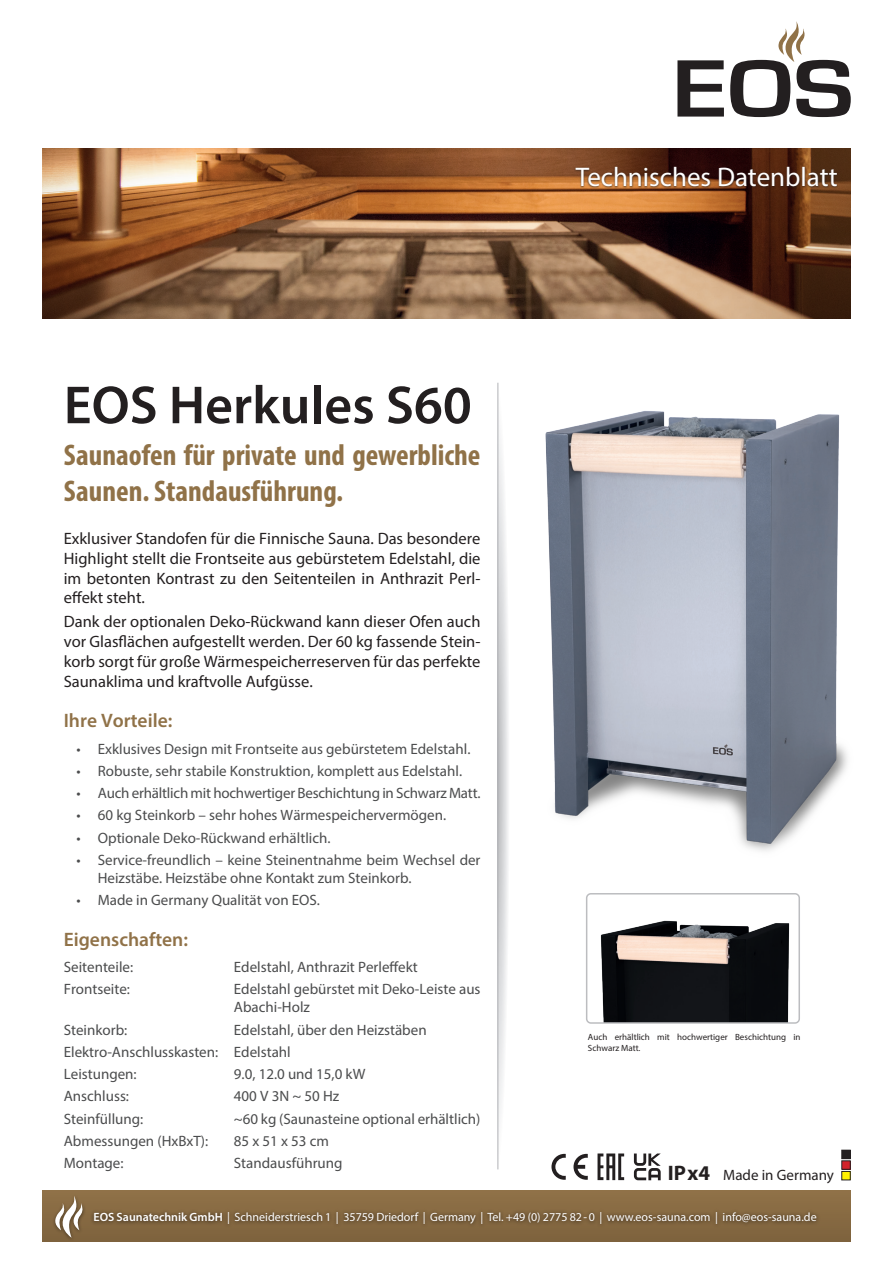
<style>
.page{position:relative;width:893px;height:1263px;background:#fff}
.page>*{position:absolute;margin:0;border:0;box-sizing:border-box;transform-origin:0 0}
.t1{font:600 54px "Myriad Pro";color:#231f20}
.t2{font:700 condensed 30px/36px "Myriad Pro";color:#907248}
.t3{font:27px "Myriad Pro";color:#fff}
.t4{font:700 21px "Myriad Pro";color:#231f20}
.Fließtest{font:600 19.5px "Myriad Pro";color:#907248}
.Fließtest-2{font:16.5px/19.8px "Myriad Pro";color:#231f20;text-align:justify}
.t5{font:15px/18px "Myriad Pro";color:#4b4c4d}
.t6{font:15px "Myriad Pro";color:#231f20}
.t7{font:12px "Myriad Pro";color:#fff}
.t8{font:9px/10.8px "Myriad Pro";color:#231f20}
.s1{font-weight:600}
</style>
<div class="page">
<div style="left:43px;top:1191px;width:807px;height:51px;background:#8a6d44"></div>
<svg style="left:677px;top:60px;width:47px;height:57px"></svg>
<svg style="left:730px;top:21px;width:121px;height:96px"></svg>
<img style="left:43px;top:149px;width:807px;height:170px">
<div style="left:90px;top:1208px;width:731px;height:20px;background:#231f20;opacity:.75"></div>
<div style="left:52px;top:1194px;width:34px;height:48px;background:#7e633d"></div>
<svg style="left:53px;top:1195px;width:31px;height:43px"></svg>
<svg style="left:498px;top:383px;width:10px;height:786px"></svg>
<hr style="left:497px;top:383px;width:1px;height:786px;background:#b2b3b7">
<svg style="left:551px;top:1154px;width:15px;height:26px"></svg>
<svg style="left:573px;top:1154px;width:15px;height:26px"></svg>
<svg style="left:597px;top:1153px;width:27px;height:27px"></svg>
<svg style="left:634px;top:1153px;width:27px;height:27px"></svg>
<div style="left:842px;top:1150px;width:8px;height:9px;background:#231f20"></div>
<div style="left:842px;top:1161px;width:8px;height:8px;background:#d1232a"></div>
<div style="left:842px;top:1171px;width:8px;height:9px;background:#fff101"></div>
<div style="left:842px;top:1171px;width:8px;height:9px;border:1px solid #231f20"></div>
<img style="left:600px;top:920px;width:190px;height:101px">
<div style="left:586px;top:893px;width:214px;height:131px;border:2px solid #bcbdc0;border-radius:4px"></div>
<img style="left:545px;top:411px;width:303px;height:440px">
<div style="left:574px;top:166px;width:265px;height:23px;background:#231f20;opacity:.75"></div>
<p class="t1" style="left:64px;top:371px;width:409px">EOS Herkules S60</p>
<p class="t2" style="left:64px;top:436px;width:418px">Saunaofen für private und gewerbliche<br>Saunen. Standausführung.</p>
<p class="Fließtest-2" style="left:64px;top:528px;width:418px">Exklusiver Standofen für die Finnische Sauna. Das besondere Highlight stellt die Frontseite aus gebürstetem Edelstahl, die im betonten Kontrast zu den Seitenteilen in Anthrazit Perl&shy;effekt steht.</p>
<p class="Fließtest-2" style="left:64px;top:612px;width:418px">Dank der optionalen Deko-Rückwand kann dieser Ofen auch vor Glasflächen aufgestellt werden. Der 60 kg fassende Stein&shy;korb sorgt für große Wärmespeicherreserven für das perfekte Saunaklima und kraftvolle Aufgüsse.</p>
<p class="Fließtest" style="left:64px;top:708px;width:110px">Ihre Vorteile:</p>
<p class="t5" style="left:77px;top:739px;width:395px">• Exklusives Design mit Frontseite aus gebürstetem Edelstahl.</p>
<p class="t5" style="left:77px;top:762px;width:387px">• Robuste, sehr stabile Konstruktion, komplett aus Edelstahl.</p>
<p class="t5" style="left:77px;top:784px;width:405px">• Auch erhältlich mit hochwertiger Beschichtung in Schwarz Matt.</p>
<p class="t5" style="left:77px;top:806px;width:371px">• 60 kg Steinkorb – sehr hohes Wärmespeichervermögen.</p>
<p class="t5" style="left:77px;top:828px;width:256px">• Optionale Deko-Rückwand erhältlich.</p>
<p class="t5" style="left:98px;top:851px;width:384px;text-indent:-21px">• Service-freundlich – keine Steinentnahme beim Wechsel der<br>Heizstäbe. Heizstäbe ohne Kontakt zum Steinkorb.</p>
<p class="t5" style="left:77px;top:891px;width:245px">• Made in Germany Qualität von EOS.</p>
<p class="Fließtest" style="left:64px;top:927px;width:126px">Eigenschaften:</p>
<p class="t5" style="left:64px;top:958px;width:71px">Seitenteile:</p>
<p class="t5" style="left:234px;top:958px;width:185px">Edelstahl, Anthrazit Perleffekt</p>
<p class="t5" style="left:64px;top:980px;width:68px">Frontseite:</p>
<p class="t5" style="left:234px;top:980px;width:248px">Edelstahl gebürstet mit Deko-Leiste aus<br>Abachi-Holz</p>
<p class="t5" style="left:64px;top:1020px;width:65px">Steinkorb:</p>
<p class="t5" style="left:234px;top:1020px;width:194px">Edelstahl, über den Heizstäben</p>
<p class="t5" style="left:64px;top:1043px;width:228px">Elektro-Anschlusskasten: Edelstahl</p>
<p class="t5" style="left:64px;top:1065px;width:74px">Leistungen:</p>
<p class="t5" style="left:234px;top:1065px;width:133px">9.0, 12.0 und 15,0 kW</p>
<p class="t5" style="left:64px;top:1087px;width:67px">Anschluss:</p>
<p class="t5" style="left:234px;top:1087px;width:107px">400 V 3N ~ 50 Hz</p>
<p class="t5" style="left:64px;top:1109px;width:81px">Steinfüllung:</p>
<p class="t5" style="left:234px;top:1109px;width:248px">~60 kg (Saunasteine optional erhältlich)</p>
<p class="t5" style="left:64px;top:1132px;width:146px">Abmessungen (HxBxT):</p>
<p class="t5" style="left:234px;top:1132px;width:97px">85 x 51 x 53 cm</p>
<p class="t5" style="left:64px;top:1154px;width:61px">Montage:</p>
<p class="t5" style="left:234px;top:1154px;width:110px">Standausführung</p>
<p class="t3" style="left:576px;top:160px;width:263px">Technisches Datenblatt</p>
<p class="t8" style="left:588px;top:1031px;width:214px">Auch erhältlich mit hochwertiger Beschichtung in<br>Schwarz Matt.</p>
<p class="t4" style="left:668px;top:1159px;width:44px">IP x4</p>
<p class="t6" style="left:723px;top:1166px;width:112px">Made in Germany</p>
<p class="t7" style="left:94px;top:1210px;width:725px"><span class="s1">EOS Saunatechnik GmbH</span> | Schneiderstriesch 1 | 35759 Driedorf | Germany | Tel. +49 (0) 2775 82 - 0 | www.eos-sauna.com | info@eos-sauna.de</p>
</div>
